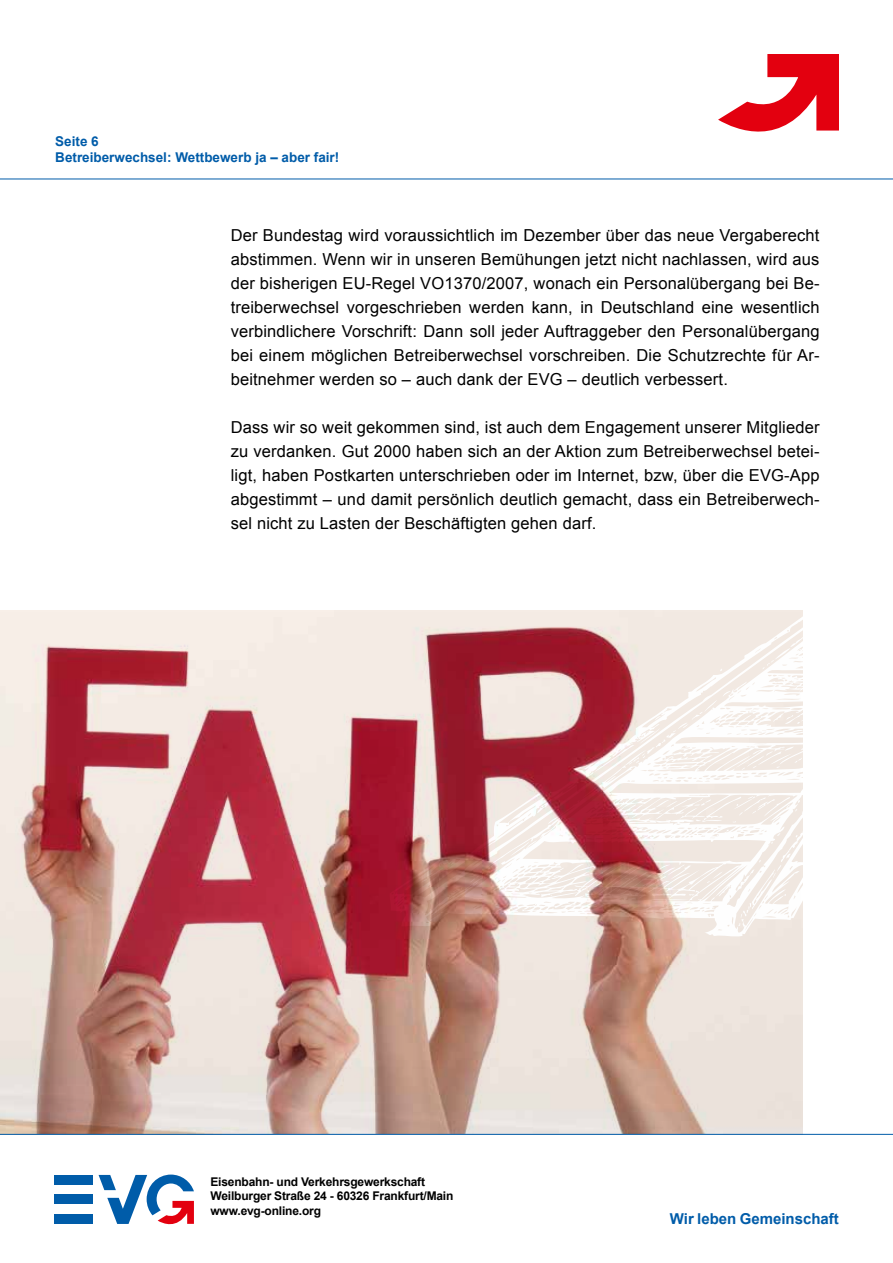
<style>
.page{position:relative;width:893px;height:1263px;background:#fff}
.page>*{position:absolute;margin:0;border:0;box-sizing:border-box;transform-origin:0 0}
.t1{font:16.5px/24px "Arial";letter-spacing:.01em;color:#000;text-align:justify}
.t2{font:700 15px "Arial";color:#005ca9}
.t3{font:700 13.5px/16.2px "Arial";color:#005ca9}
.t4{font:700 12px/14.4px "Arial";letter-spacing:-.015em;color:#000}
</style>
<div class="page">
<svg style="left:801px;top:625px;width:2px;height:301px"></svg>
<img style="left:0;top:612px;width:801px;height:522px">
<hr style="left:0;top:179px;width:893px;height:1px;background:#005ca9">
<svg style="left:718px;top:54px;width:121px;height:78px"></svg>
<svg style="left:99px;top:1174px;width:95px;height:51px"></svg>
<div style="left:54px;top:1175px;width:39px;height:9px;background:#005ca9"></div>
<div style="left:54px;top:1194px;width:39px;height:10px;background:#005ca9"></div>
<div style="left:54px;top:1214px;width:39px;height:10px;background:#005ca9"></div>
<hr style="left:0;top:1134px;width:893px;height:1px;background:#005ca9">
<p class="t3" style="left:55px;top:133px;width:286px">Seite 6<br>Betreiberwechsel: Wettbewerb ja – aber fair!</p>
<p class="t1" style="left:231px;top:223px;width:590px">Der Bundestag wird voraussichtlich im Dezember über das neue Vergaberecht abstimmen. Wenn wir in unseren Bemühungen jetzt nicht nachlassen, wird aus der bisherigen EU-Regel VO1370/2007, wonach ein Personalübergang bei Be&shy;treiberwechsel vorgeschrieben werden kann, in Deutschland eine wesentlich verbindlichere Vorschrift: Dann soll jeder Auftraggeber den Personalübergang bei einem möglichen Betreiberwechsel vorschreiben. Die Schutzrechte für Ar&shy;beitnehmer werden so – auch dank der EVG – deutlich verbessert.</p>
<p class="t1" style="left:231px;top:415px;width:590px">Dass wir so weit gekommen sind, ist auch dem Engagement unserer Mitglieder zu verdanken. Gut 2000 haben sich an der Aktion zum Betreiberwechsel betei&shy;ligt, haben Postkarten unterschrieben oder im Internet, bzw, über die EVG-App abgestimmt – und damit persönlich deutlich gemacht, dass ein Betreiberwech&shy;sel nicht zu Lasten der Beschäftigten gehen darf.</p>
<p class="t4" style="left:210px;top:1175px;width:244px">Eisenbahn- und Verkehrsgewerkschaft<br>Weilburger Straße 24 - 60326 Frankfurt/Main www.evg-online.org</p>
<p class="t2" style="left:670px;top:1209px;width:171px">Wir leben Gemeinschaft</p>
</div>
